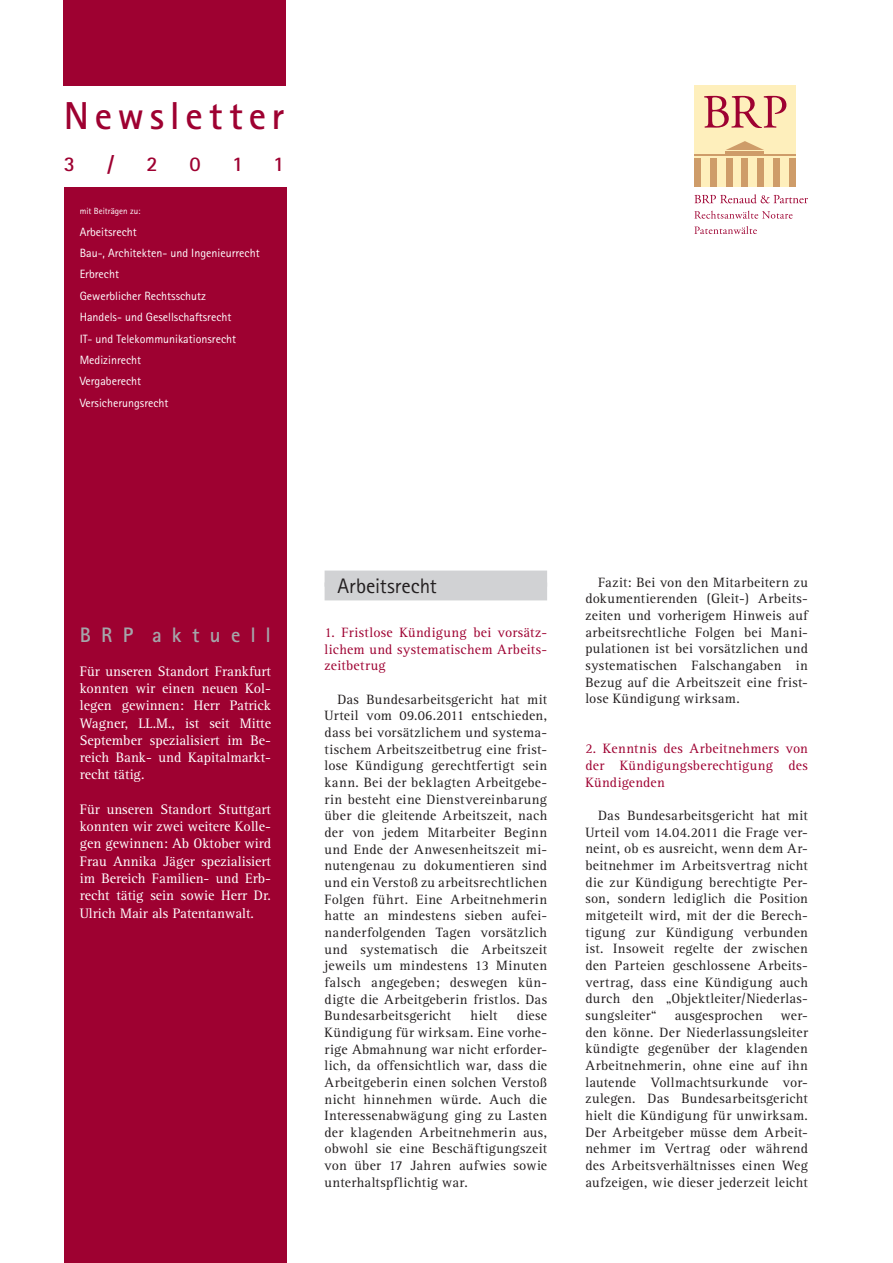
<style>
.page{position:relative;width:893px;height:1263px;background:#fff}
.page>*{position:absolute;margin:0;border:0;box-sizing:border-box;transform-origin:0 0}
.t1{font:700 39px "Rotis Sans Serif";letter-spacing:.145em;color:#9e0131}
.t2{font:21px "Rotis Sans Serif";color:#231f20}
.t3{font:700 21px "Rotis Sans Serif";letter-spacing:.485em;color:#a5a6aa}
.t4{font:700 21px "Rotis Sans Serif";color:#9e0131}
.t5{font:14.25px/17.2px "Rotis Serif";color:#fff;text-align:justify}
.t6{font:13.95px/16.6px "Rotis Serif";letter-spacing:.025em;color:#231f20;text-align:justify}
.t7{font:13.95px/16.8px "Rotis Serif";letter-spacing:.025em;color:#9e0131;text-align:justify}
.t8{font:12px/21.5px "Rotis Sans Serif";color:#fff}
.t9{font:9px "Rotis Sans Serif";color:#fff}
</style>
<div class="page">
<div style="left:64px;top:187px;width:222px;height:1076px;background:#9e0131"></div>
<div style="left:64px;top:0;width:222px;height:85px;background:#9e0131"></div>
<div style="left:325px;top:570px;width:222px;height:17px;background:#d1d2d4"></div>
<div style="left:325px;top:582px;width:222px;height:18px;background:#d1d2d4"></div>
<div style="left:694px;top:85px;width:102px;height:102px;background:#feefbc"></div>
<div style="left:726px;top:151px;width:38px;height:5px;background:#ce9c69"></div>
<svg style="left:726px;top:141px;width:38px;height:9px"></svg>
<div style="left:726px;top:158px;width:6px;height:29px;background:#ce9c69"></div>
<div style="left:757px;top:158px;width:7px;height:29px;background:#ce9c69"></div>
<div style="left:741px;top:158px;width:7px;height:29px;background:#ce9c69"></div>
<div style="left:773px;top:158px;width:7px;height:29px;background:#ce9c69"></div>
<div style="left:789px;top:158px;width:7px;height:29px;background:#ce9c69"></div>
<div style="left:710px;top:158px;width:7px;height:29px;background:#ce9c69"></div>
<div style="left:694px;top:158px;width:7px;height:29px;background:#ce9c69"></div>
<hr style="left:694px;top:155px;width:102px;height:1px;background:#ce9c69">
<svg style="left:704px;top:96px;width:82px;height:32px"></svg>
<svg style="left:694px;top:194px;width:114px;height:9px"></svg>
<svg style="left:694px;top:211px;width:98px;height:8px"></svg>
<svg style="left:694px;top:226px;width:63px;height:8px"></svg>
<h1 class="t1" style="left:64px;top:91px;width:222px">Newsletter</h1>
<h2 class="t4" style="left:64px;top:151px;width:13px">3</h2>
<h2 class="t4" style="left:108px;top:151px;width:8px">/</h2>
<h2 class="t4" style="left:147px;top:151px;width:13px">2</h2>
<h2 class="t4" style="left:190px;top:151px;width:13px">0</h2>
<h2 class="t4" style="left:232px;top:151px;width:13px">1</h2>
<h2 class="t4" style="left:273px;top:151px;width:13px">1</h2>
<p class="t9" style="left:80px;top:206px;width:62px">mit Beiträgen zu:</p>
<p class="t8" style="left:80px;top:221px;width:181px">Arbeitsrecht<br>Bau-, Architekten- und Ingenieurrecht<br>Erbrecht<br>Gewerblicher Rechtsschutz<br>Handels- und Gesellschaftsrecht<br>IT- und Telekommunikationsrecht<br>Medizinrecht<br>Vergaberecht<br>Versicherungsrecht</p>
<h2 class="t3" style="left:80px;top:622px;width:193px">BRP aktuell</h2>
<p class="t5" style="left:80px;top:663px;width:193px">Für unseren Standort Frankfurt konnten wir einen neuen Kol&shy;legen gewinnen: Herr Patrick Wagner, LL.M., ist seit Mitte September spezialisiert im Be&shy;reich Bank- und Kapitalmarkt&shy;recht tätig.</p>
<p class="t5" style="left:80px;top:801px;width:193px">Für unseren Standort Stuttgart konnten wir zwei weitere Kolle&shy;gen gewinnen: Ab Oktober wird Frau Annika Jäger spezialisiert im Bereich Familien- und Erb&shy;recht tätig sein sowie Herr Dr.<br>Ulrich Mair als Patentanwalt.</p>
<h2 class="t2" style="left:337px;top:573px;width:101px">Arbeitsrecht</h2>
<p class="t7" style="left:325px;top:624px;width:224px">1. Fristlose Kündigung bei vorsätz&shy;lichem und systematischem Arbeits&shy;zeitbetrug</p>
<p class="t6" style="left:325px;top:691px;width:224px;text-indent:13px">Das Bundesarbeitsgericht hat mit Urteil vom 09.06.2011 entschieden, dass bei vorsätzlichem und systema&shy;tischem Arbeitszeitbetrug eine frist&shy;lose Kündigung gerechtfertigt sein kann. Bei der beklagten Arbeitgebe&shy;rin besteht eine Dienstvereinbarung über die gleitende Arbeitszeit, nach der von jedem Mitarbeiter Beginn und Ende der Anwesenheitszeit mi&shy;nutengenau zu dokumentieren sind und ein Verstoß zu arbeitsrechtlichen Folgen führt. Eine Arbeitnehmerin hatte an mindestens sieben aufei&shy;nanderfolgenden Tagen vorsätzlich und systematisch die Arbeitszeit jeweils um mindestens 13 Minuten falsch angegeben; deswegen kün&shy;digte die Arbeitgeberin fristlos. Das Bundesarbeitsgericht</p>
<p class="t6" style="left:325px;top:1008px;width:224px;text-indent:192px">diese Kündigung für wirksam. Eine vorhe&shy;rige Abmahnung war nicht erforder&shy;lich, da offensichtlich war, dass die Arbeitgeberin einen solchen Verstoß nicht hinnehmen würde. Auch die Interessenabwägung ging zu Lasten der klagenden Arbeitnehmerin aus, obwohl sie eine Beschäftigungszeit von über 17 Jahren aufwies sowie unterhaltspflichtig war.</p>
<p class="t6" style="left:471px;top:1008px;width:28px">hielt</p>
<p class="t6" style="left:585px;top:574px;width:224px;text-indent:13px">Fazit: Bei von den Mitarbeitern zu dokumentierenden (Gleit-) Arbeits&shy;zeiten und vorherigem Hinweis auf arbeitsrechtliche Folgen bei Mani&shy;pulationen ist bei vorsätzlichen und systematischen Falschangaben in Bezug auf die Arbeitszeit eine frist&shy;lose Kündigung wirksam.</p>
<p class="t7" style="left:585px;top:741px;width:224px">2. Kenntnis des Arbeitnehmers von der Kündigungsberechtigung des Kündigenden</p>
<p class="t6" style="left:585px;top:808px;width:224px;text-indent:13px">Das Bundesarbeitsgericht hat mit Urteil vom 14.04.2011 die Frage ver&shy;neint, ob es ausreicht, wenn dem Ar&shy;beitnehmer im Arbeitsvertrag nicht die zur Kündigung berechtigte Per&shy;son, sondern lediglich die Position mitgeteilt wird, mit der die Berech&shy;tigung zur Kündigung verbunden ist. Insoweit regelte der zwischen den Parteien geschlossene Arbeits&shy;vertrag, dass eine Kündigung auch durch den „Objektleiter/Niederlas&shy;sungsleiter“</p>
<p class="t6" style="left:675px;top:1007px;width:90px">ausgesprochen</p>
<p class="t6" style="left:585px;top:1007px;width:224px;text-indent:195px">wer&shy;den könne. Der Niederlassungsleiter kündigte gegenüber der klagenden Arbeitnehmerin, ohne eine auf ihn lautende Vollmachtsurkunde vor&shy;zulegen. Das Bundesarbeitsgericht hielt die Kündigung für unwirksam.<br>Der Arbeitgeber müsse dem Arbeit&shy;nehmer im Vertrag oder während des Arbeitsverhältnisses einen Weg aufzeigen, wie dieser jederzeit leicht</p>
</div>
